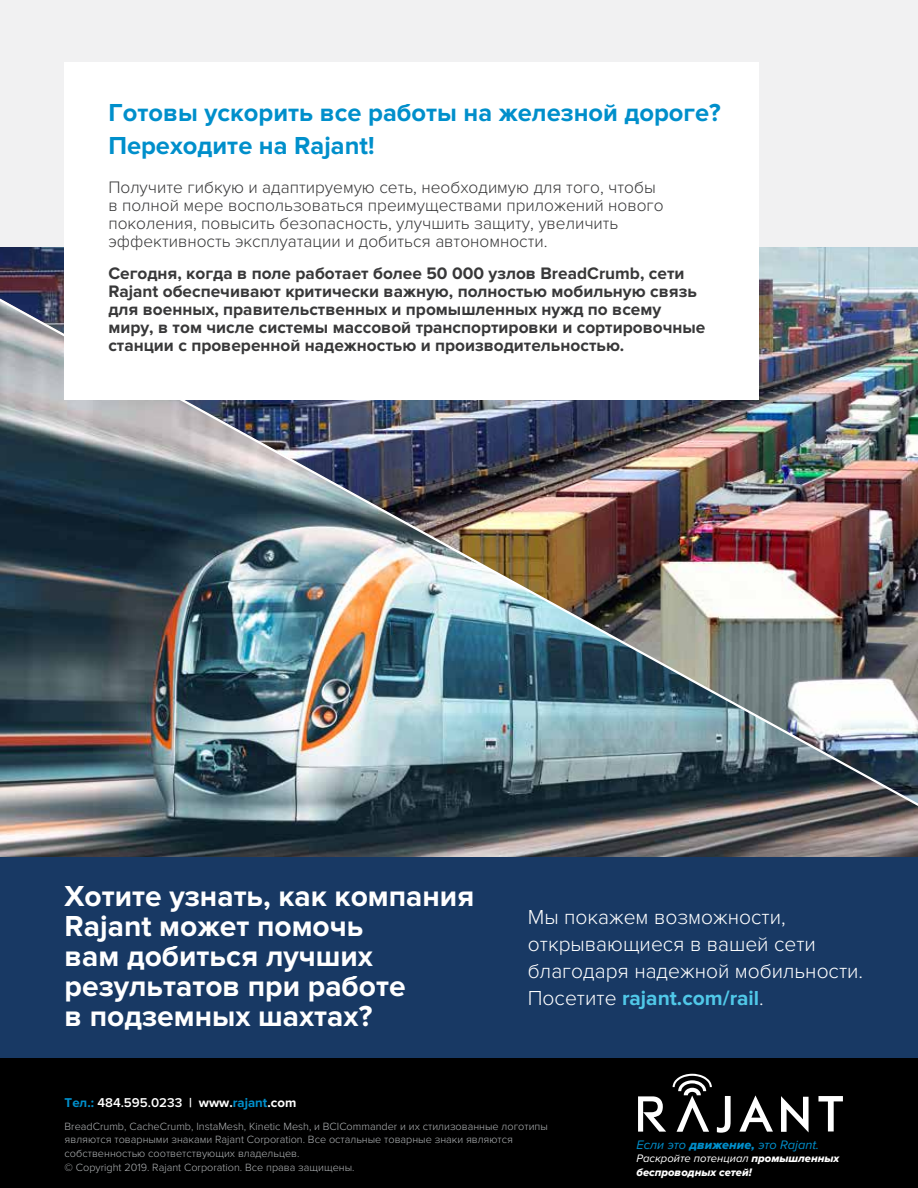
<style>
.page{position:relative;width:918px;height:1188px;background:#fff}
.page>*{position:absolute;margin:0;border:0;box-sizing:border-box;transform-origin:0 0}
.t1{font:700 30px/30px "Proxima Nova";color:#fff}
.t2{font:700 25.5px/33px "Proxima Nova";color:#008fcb}
.t3{font:300 21px/27px "Proxima Nova";color:#fff}
.t4{font:700 17.25px/18px "Proxima Nova";color:#383839}
.t5{font:300 17.25px/18px "Proxima Nova";color:#383839}
.t6{font:600 13.2px "Proxima Nova";color:#fff}
.t7{font:italic 12.75px "Proxima Nova";color:#008fcb}
.t8{font:italic 11.25px "Proxima Nova";color:#fff}
.t9{font:11.25px "Proxima Nova Extrabld It";color:#fff}
.t10{font:300 10.8px/13.5px "Proxima Nova";color:#b1b4b6}
.s1{font-weight:700;color:#008fcb}
.s2{font-weight:700}
.s3{font-weight:700;color:#50c8e8}
.s4{font-family:"Proxima Nova Extrabld It";font-style:normal}
</style>
<div class="page">
<img style="left:0;top:815px;width:918px;height:43px">
<div style="left:0;top:0;width:918px;height:246px;background:#f1f1f2"></div>
<div style="left:0;top:1058px;width:918px;height:130px;background:#000"></div>
<svg style="left:818px;top:1096px;width:25px;height:35px"></svg>
<svg style="left:638px;top:1096px;width:28px;height:36px"></svg>
<svg style="left:781px;top:1096px;width:28px;height:36px"></svg>
<svg style="left:739px;top:1095px;width:34px;height:37px"></svg>
<svg style="left:673px;top:1074px;width:58px;height:59px"></svg>
<div style="left:0;top:858px;width:918px;height:200px;background:#183964"></div>
<img style="left:0;top:289px;width:918px;height:526px">
<div style="left:65px;top:62px;width:694px;height:338px;background:#fff"></div>
<h2 class="t2" style="left:108px;top:97px;width:614px">Готовы ускорить все работы на железной дороге?<br>Переходите на Rajant!</h2>
<p class="t5" style="left:108px;top:179px;width:557px">Получите гибкую и адаптируемую сеть, необходимую для того, чтобы в полной мере воспользоваться преимуществами приложений нового поколения, повысить безопасность, улучшить защиту, увеличить эффективность эксплуатации и добиться автономности.</p>
<p class="t4" style="left:108px;top:265px;width:599px">Сегодня, когда в поле работает более 50 000 узлов BreadCrumb, сети Rajant обеспечивают критически важную, полностью мобильную связь для военных, правительственных и промышленных нужд по всему миру, в том числе системы массовой транспортировки и сортировочные станции с проверенной надежностью и производительностью.</p>
<h1 class="t1" style="left:65px;top:881px;width:411px">Хотите узнать, как компания<br>Rajant может помочь<br>вам добиться лучших результатов при работе<br>в подземных шахтах?</h1>
<p class="t6" style="left:65px;top:1095px;width:233px"><span class="s1">Тел.:</span> 484.595.0233 <span class="s2">| www.</span><span class="s1">rajant</span><span class="s2">.com</span></p>
<p class="t3" style="left:528px;top:904px;width:337px">Мы покажем возможности, открывающиеся в вашей сети благодаря надежной мобильности.<br>Посетите <span class="s3">rajant.com/rail</span>.</p>
<p class="t10" style="left:65px;top:1120px;width:485px">BreadCrumb, CacheCrumb, InstaMesh, Kinetic Mesh, и BCICommander и их стилизованные логотипы являются товарными знаками Rajant Corporation. Все остальные товарные знаки являются собственностью соответствующих владельцев.</p>
<p class="t10" style="left:65px;top:1161px;width:291px">© Copyright 2019. Rajant Corporation. Все права защищены.</p>
<p class="t7" style="left:637px;top:1138px;width:184px">Если это <span class="s4">движение,</span> это Rajant.</p>
<p class="t8" style="left:637px;top:1152px;width:204px">Раскройте потенциал <span class="s4">промышленных</span></p>
<p class="t9" style="left:637px;top:1166px;width:117px">беспроводных сетей!</p>
</div>
